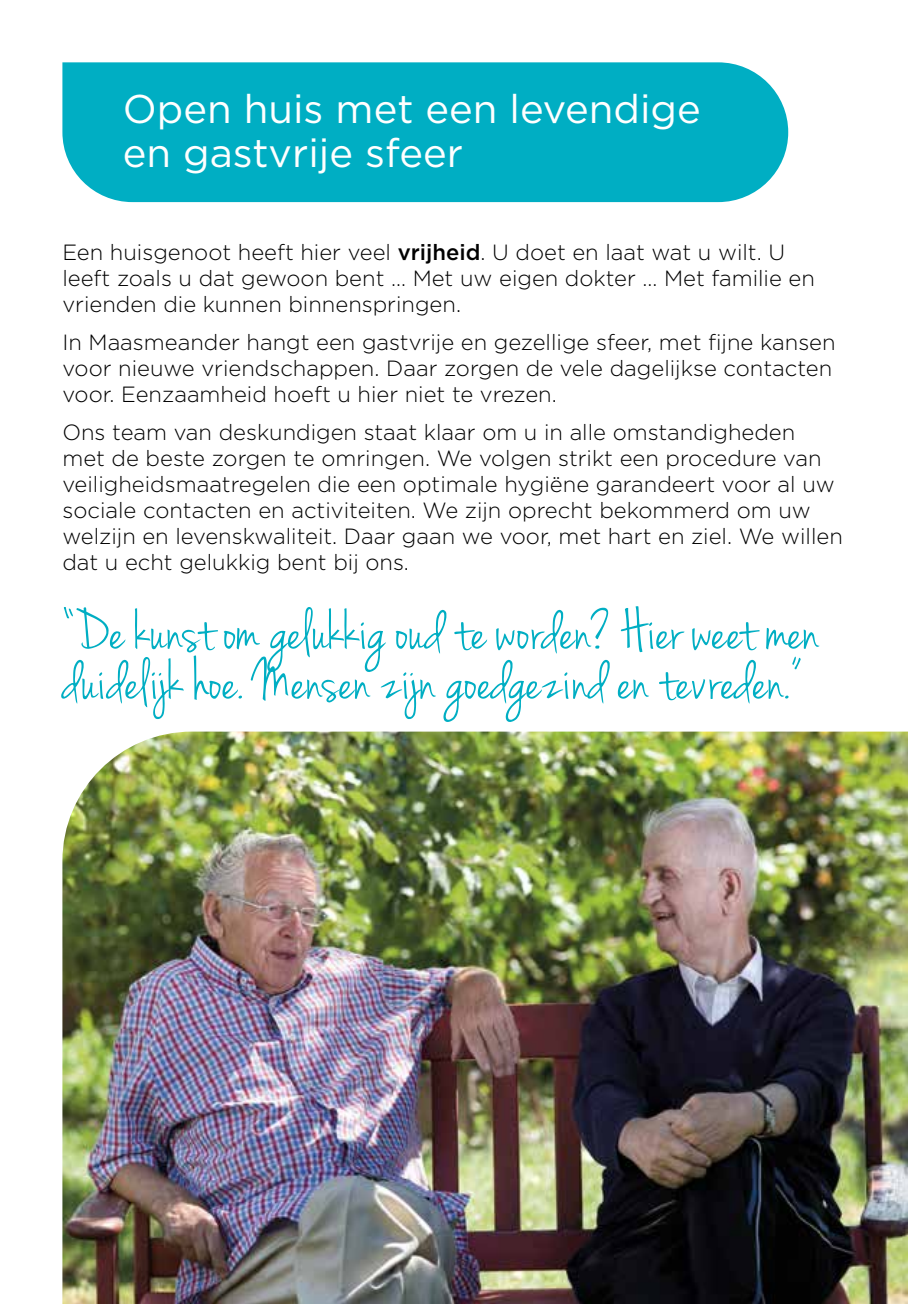
<style>
.page{position:relative;width:908px;height:1304px;background:#fff}
.page>*{position:absolute;margin:0;border:0;box-sizing:border-box;transform-origin:0 0}
.t1{font:60px/50px "Jenna Sue";letter-spacing:.005em;color:#00aec3}
.t2{font:40px/44px "Gotham";color:#fff}
.t3{font:300 22px/26px "Gotham";color:#000}
.s1{font-weight:500}
</style>
<div class="page">
<div style="left:62px;top:62px;width:725px;height:140px;background:#00aec3"></div>
<img style="left:62px;top:732px;width:845px;height:572px">
<h2 class="t2" style="left:123px;top:86px;width:579px">Open huis met een levendige en gastvrije sfeer</h2>
<p class="t3" style="left:62px;top:239px;width:753px">Een huisgenoot heeft hier veel <span class="s1">vrijheid</span>. U doet en laat wat u wilt. U leeft zoals u dat gewoon bent … Met uw eigen dokter … Met familie en vrienden die kunnen binnenspringen.</p>
<p class="t3" style="left:62px;top:328px;width:774px">In Maasmeander hangt een gastvrije en gezellige sfeer, met fijne kansen voor nieuwe vriendschappen. Daar zorgen de vele dagelijkse contacten voor. Eenzaamheid hoeft u hier niet te vrezen.</p>
<p class="t3" style="left:62px;top:418px;width:781px">Ons team van deskundigen staat klaar om u in alle omstandigheden met de beste zorgen te omringen. We volgen strikt een procedure van veiligheidsmaatregelen die een optimale hygiëne garandeert voor al uw sociale contacten en activiteiten. We zijn oprecht bekommerd om uw welzijn en levenskwaliteit. Daar gaan we voor, met hart en ziel. We willen dat u echt gelukkig bent bij ons.</p>
<h1 class="t1" style="left:62px;top:609px;width:757px">“De kunst om gelukkig oud te worden? Hier weet men duidelijk hoe. Mensen zijn goedgezind en tevreden.”</h1>
</div>
